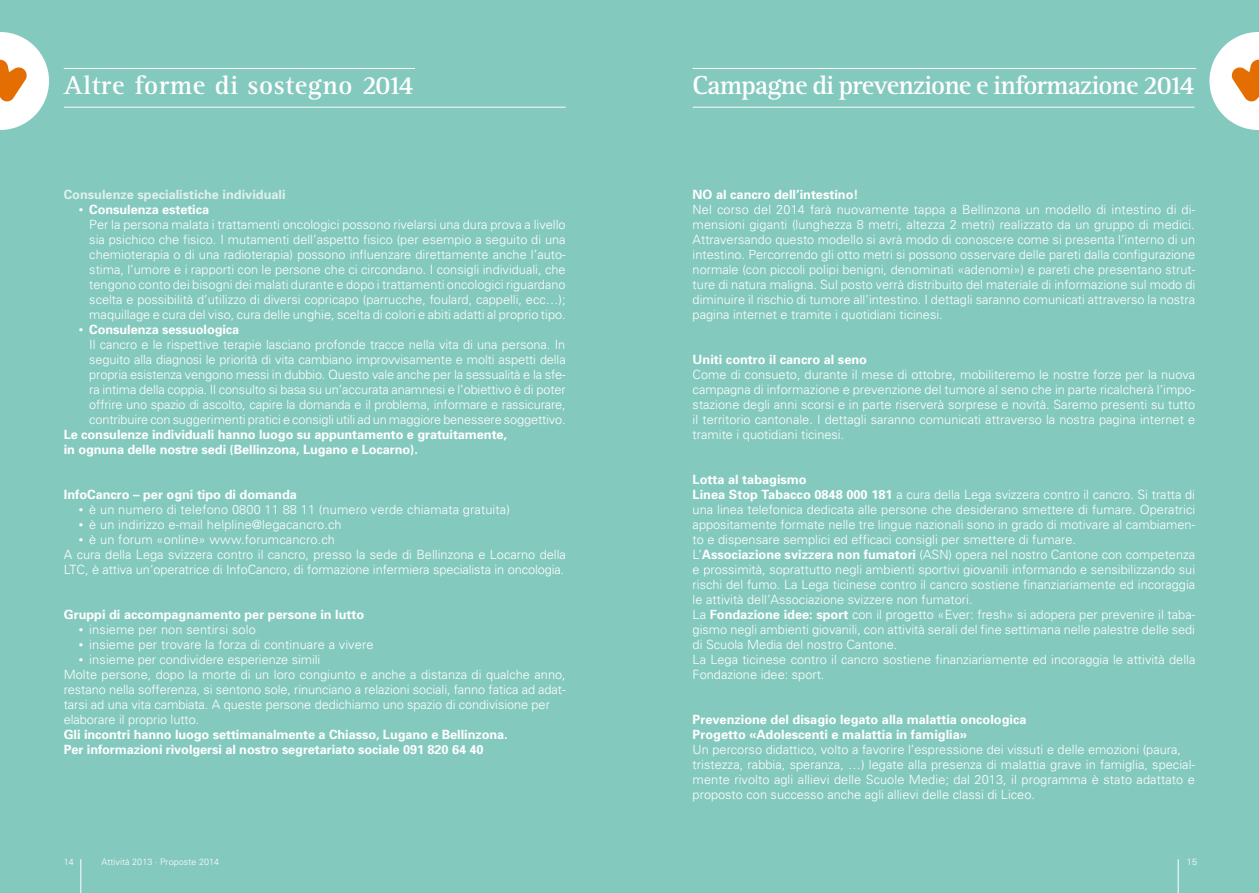
<style>
.page{position:relative;width:1259px;height:893px;background:#84c9be}
.page>*{position:absolute;margin:0;border:0;box-sizing:border-box;transform-origin:0 0}
.t1{font:700 27px "Rotis Serif";letter-spacing:-.035em;color:#fff}
.t2{font:700 27px "Rotis Serif";letter-spacing:.02em;color:#fff}
.t3{font:300 12.75px/15px "Univers";color:#fff}
.t4{font:700 12.75px/15px "Univers";letter-spacing:-.005em;color:#fff}
.t5{font:700 12.75px "Univers";color:#dff0ed}
.t6{font:300 9px "Univers";letter-spacing:.005em;color:#fff}
.s1{font-size:9px}
.s2{font-weight:700}
</style>
<div class="page">
<hr style="left:64px;top:68px;width:351px;height:1px;background:#fff">
<hr style="left:64px;top:107px;width:502px;height:1px;background:#fff">
<hr style="left:692px;top:68px;width:504px;height:1px;background:#fff">
<hr style="left:692px;top:107px;width:502px;height:1px;background:#fff">
<svg style="left:1209px;top:32px;width:50px;height:98px"></svg>
<svg style="left:0;top:32px;width:49px;height:98px"></svg>
<hr style="left:81px;top:859px;width:1px;height:34px;background:#fff">
<hr style="left:1178px;top:859px;width:1px;height:34px;background:#fff">
<h1 class="t2" style="left:64px;top:69px;width:351px">Altre forme di sostegno 2014</h1>
<p class="t5" style="left:64px;top:186px;width:223px">Consulenze specialistiche individuali</p>
<p class="t3" style="left:89px;top:202px;width:478px;text-indent:-11px"><span class="s1">•</span> <span class="s2">Consulenza estetica<br></span>Per la persona malata i trattamenti oncologici possono rivelarsi una dura prova a livello sia psichico che fisico. I mutamenti dell’aspetto fisico (per esempio a seguito di una chemioterapia o di una radioterapia) possono influenzare direttamente anche l’auto&shy;stima, l’umore e i rapporti con le persone che ci circondano. I consigli individuali, che tengono conto dei bisogni dei malati durante e dopo i trattamenti oncologici riguardano scelta e possibilità d’utilizzo di diversi copricapo (parrucche, foulard, cappelli, ecc…); maquillage e cura del viso, cura delle unghie, scelta di colori e abiti adatti al proprio tipo.</p>
<p class="t3" style="left:89px;top:322px;width:478px;text-indent:-11px"><span class="s1">•</span> <span class="s2">Consulenza sessuologica<br></span>Il cancro e le rispettive terapie lasciano profonde tracce nella vita di una persona. In seguito alla diagnosi le priorità di vita cambiano improvvisamente e molti aspetti della propria esistenza vengono messi in dubbio. Questo vale anche per la sessualità e la sfe&shy;ra intima della coppia. Il consulto si basa su un’accurata anamnesi e l’obiettivo è di poter offrire uno spazio di ascolto, capire la domanda e il problema, informare e rassicurare, contribuire con suggerimenti pratici e consigli utili ad un maggiore benessere soggettivo.</p>
<p class="t4" style="left:64px;top:427px;width:445px">Le consulenze individuali hanno luogo su appuntamento e gratuitamente, in ognuna delle nostre sedi (Bellinzona, Lugano e Locarno).</p>
<p class="t4" style="left:64px;top:487px;width:235px">InfoCancro – per ogni tipo di domanda</p>
<p class="t3" style="left:79px;top:502px;width:433px"><span class="s1">•</span> è un numero di telefono 0800 11 88 11 (numero verde chiamata gratuita)</p>
<p class="t3" style="left:79px;top:517px;width:264px"><span class="s1">•</span> è un indirizzo e-mail helpline@legacancro.ch</p>
<p class="t3" style="left:64px;top:532px;width:504px;text-indent:15px"><span class="s1">•</span> è un forum «online» www.forumcancro.ch<br>A cura della Lega svizzera contro il cancro, presso la sede di Bellinzona e Locarno della<br>LTC, è attiva un’operatrice di InfoCancro, di formazione infermiera specialista in oncologia.</p>
<p class="t4" style="left:64px;top:607px;width:302px">Gruppi di accompagnamento per persone in lutto</p>
<p class="t3" style="left:79px;top:622px;width:179px"><span class="s1">•</span> insieme per non sentirsi solo</p>
<p class="t3" style="left:79px;top:637px;width:296px"><span class="s1">•</span> insieme per trovare la forza di continuare a vivere</p>
<p class="t3" style="left:64px;top:652px;width:503px;text-indent:15px"><span class="s1">•</span> insieme per condividere esperienze simili<br>Molte persone, dopo la morte di un loro congiunto e anche a distanza di qualche anno, restano nella sofferenza, si sentono sole, rinunciano a relazioni sociali, fanno fatica ad adat&shy;tarsi ad una vita cambiata. A queste persone dedichiamo uno spazio di condivisione per elaborare il proprio lutto.</p>
<p class="t4" style="left:64px;top:727px;width:445px">Gli incontri hanno luogo settimanalmente a Chiasso, Lugano e Bellinzona.<br>Per informazioni rivolgersi al nostro segretariato sociale 091 820 64 40</p>
<h1 class="t1" style="left:692px;top:69px;width:503px">Campagne di prevenzione e informazione 2014</h1>
<p class="t4" style="left:692px;top:187px;width:167px">NO al cancro dell’intestino!</p>
<p class="t3" style="left:692px;top:202px;width:504px;text-align:justify">Nel corso del 2014 farà nuovamente tappa a Bellinzona un modello di intestino di di&shy;mensioni giganti (lunghezza 8 metri, altezza 2 metri) realizzato da un gruppo di medici.<br>Attraversando questo modello si avrà modo di conoscere come si presenta l’interno di un intestino. Percorrendo gli otto metri si possono osservare delle pareti dalla configurazione normale (con piccoli polipi benigni, denominati «adenomi») e pareti che presentano strut&shy;ture di natura maligna. Sul posto verrà distribuito del materiale di informazione sul modo di diminuire il rischio di tumore all’intestino. I dettagli saranno comunicati attraverso la nostra pagina internet e tramite i quotidiani ticinesi.</p>
<p class="t4" style="left:692px;top:352px;width:176px">Uniti contro il cancro al seno</p>
<p class="t3" style="left:692px;top:367px;width:504px;text-align:justify">Come di consueto, durante il mese di ottobre, mobiliteremo le nostre forze per la nuova campagna di informazione e prevenzione del tumore al seno che in parte ricalcherà l’impo&shy;stazione degli anni scorsi e in parte riserverà sorprese e novità. Saremo presenti su tutto il territorio cantonale. I dettagli saranno comunicati attraverso la nostra pagina internet e tramite i quotidiani ticinesi.</p>
<p class="t3" style="left:692px;top:472px;width:504px"><span class="s2">Lotta al tabagismo<br>Linea Stop Tabacco 0848 000 181</span> a cura della Lega svizzera contro il cancro. Si tratta di una linea telefonica dedicata alle persone che desiderano smettere di fumare. Operatrici appositamente formate nelle tre lingue nazionali sono in grado di motivare al cambiamen&shy;to e dispensare semplici ed efficaci consigli per smettere di fumare.<br>L’<span class="s2">Associazione svizzera non fumatori</span> (ASN) opera nel nostro Cantone con competenza e prossimità, soprattutto negli ambienti sportivi giovanili informando e sensibilizzando sui rischi del fumo. La Lega ticinese contro il cancro sostiene finanziariamente ed incoraggia le attività dell’Associazione svizzere non fumatori.<br>La <span class="s2">Fondazione idee: sport</span> con il progetto «Ever: fresh» si adopera per prevenire il taba&shy;gismo negli ambienti giovanili, con attività serali del fine settimana nelle palestre delle sedi di Scuola Media del nostro Cantone.<br>La Lega ticinese contro il cancro sostiene finanziariamente ed incoraggia le attività della Fondazione idee: sport.</p>
<p class="t4" style="left:692px;top:712px;width:335px">Prevenzione del disagio legato alla malattia oncologica<br>Progetto «Adolescenti e malattia in famiglia»</p>
<p class="t3" style="left:692px;top:742px;width:504px">Un percorso didattico, volto a favorire l’espressione dei vissuti e delle emozioni (paura, tristezza, rabbia, speranza, …) legate alla presenza di malattia grave in famiglia, special&shy;mente rivolto agli allievi delle Scuole Medie; dal 2013, il programma è stato adattato e proposto con successo anche agli allievi delle classi di Liceo.</p>
<p class="t6" style="left:64px;top:857px;width:12px">14</p>
<p class="t6" style="left:101px;top:857px;width:119px">Attività 2013 . Proposte 2014</p>
<p class="t6" style="left:1187px;top:857px;width:12px">15</p>
</div>
